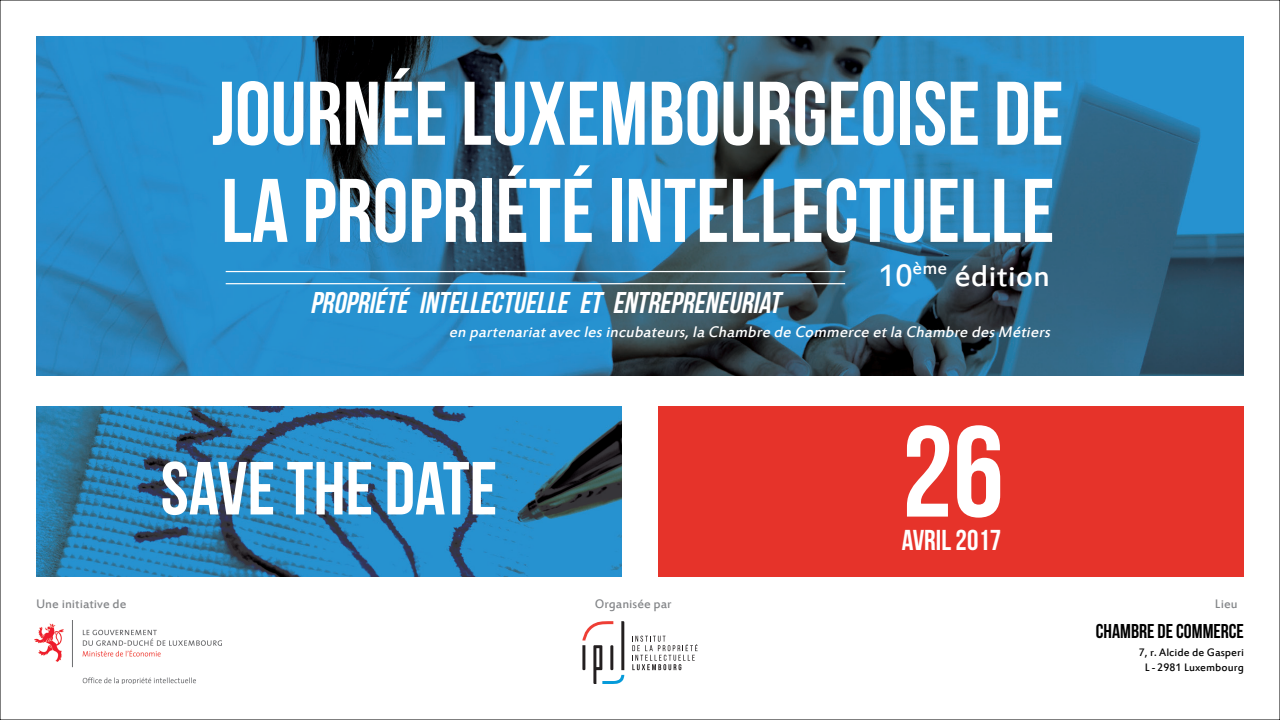
<style>
.page{position:relative;width:1280px;height:720px;background:#fff}
.page>*{position:absolute;margin:0;border:0;box-sizing:border-box;transform-origin:0 0}
.t1{font:129px "Bebas Neue";color:#fff}
.t2{font:90px "Bebas Neue";color:#fff}
.t3{font:75px "Bebas Neue";color:#fff}
.t4{font:33.5px "Estrangelo Edessa";color:#fff}
.t5{font:italic 30px "Bebas Neue";color:#fff}
.t6{font:28.8px "Bebas Neue";color:#fff}
.t7{font:20px "Bebas Neue";color:#000}
.t8{font:italic 17px "Estrangelo Edessa";color:#fff}
.t9{font:13.7px "Estrangelo Edessa";color:#848689}
.t10{font:12px/15px "Estrangelo Edessa";color:#000;text-align:center}
.s1{font-size:34.2px}
</style>
<div class="page">
<img style="left:36px;top:36px;width:1208px;height:340px">
<div style="left:658px;top:406px;width:586px;height:170px;background:#e6332a"></div>
<img style="left:36px;top:406px;width:586px;height:170px">
<hr style="left:226px;top:283px;width:619px;height:1px;background:#fff">
<hr style="left:226px;top:271px;width:619px;height:1px;background:#fff">
<svg style="left:632px;top:636px;width:66px;height:34px"></svg>
<svg style="left:582px;top:621px;width:42px;height:63px"></svg>
<img style="left:34px;top:620px;width:187px;height:64px">
<p class="t2" style="left:212px;top:64px;width:853px">JOURNÉE LUXEMBOURGEOISE DE</p>
<p class="t2" style="left:221px;top:161px;width:835px">LA PROPRIÉTÉ INTELLECTUELLE</p>
<p class="t4" style="left:878px;top:259px;width:173px"><span class="s1">10</span><sup>ème</sup> édition</p>
<p class="t5" style="left:310px;top:286px;width:478px">PROPRIÉTÉ INTELLECTUELLE ET ENTREPRENEURIAT</p>
<p class="t8" style="left:449px;top:324px;width:606px">en partenariatavec lesincubateurs,la Chambre de Commerce etla Chambre desMétiers</p>
<p class="t3" style="left:161px;top:447px;width:338px">SAVE THE DATE</p>
<p class="t1" style="left:902px;top:401px;width:104px">26</p>
<p class="t6" style="left:902px;top:524px;width:101px">AVRIL 2017</p>
<p class="t9" style="left:36px;top:597px;width:92px">Une initiative de</p>
<p class="t9" style="left:595px;top:597px;width:79px">Organisée par</p>
<p class="t9" style="left:1215px;top:597px;width:24px">Lieu</p>
<p class="t7" style="left:1096px;top:620px;width:150px">CHAMBRE DE COMMERCE</p>
<p class="t10" style="left:1139px;top:646px;width:107px">7, r. Alcide de Gasperi<br>L -2981 Luxembourg</p>
</div>
